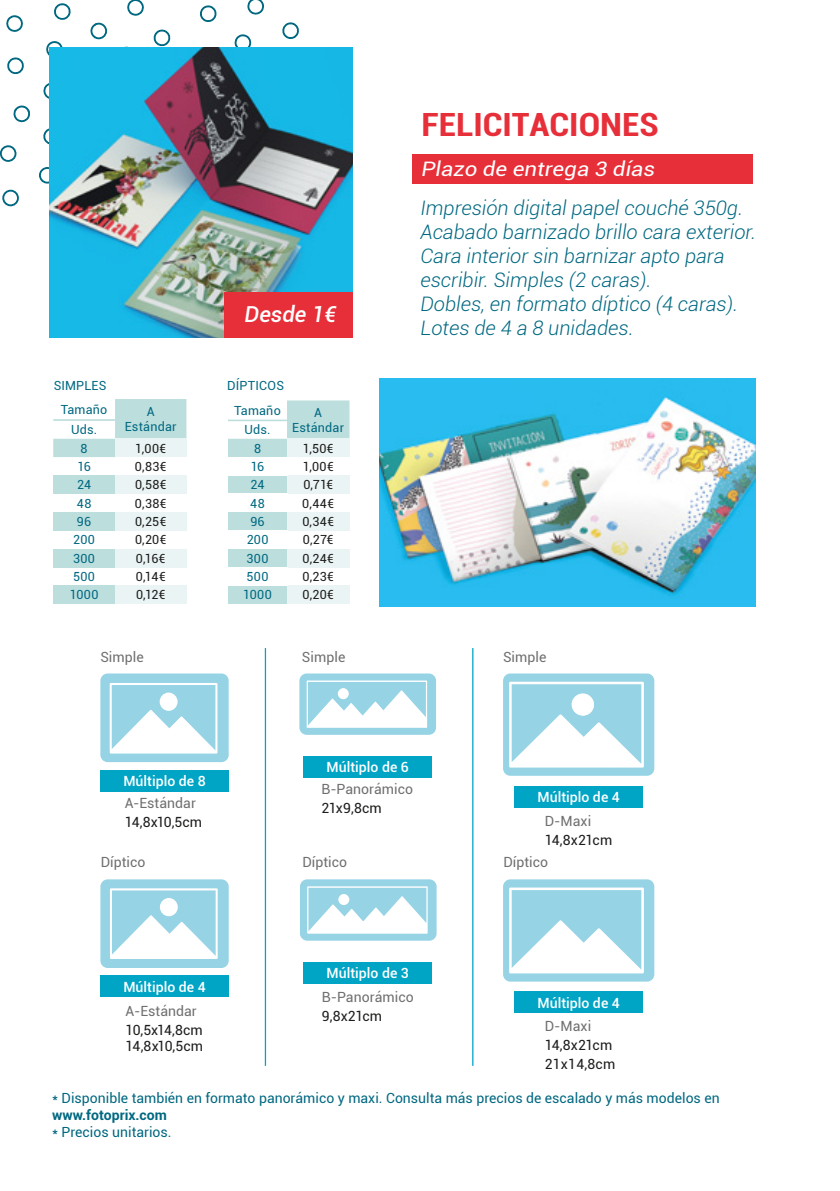
<style>
.page{position:relative;width:840px;height:1191px;background:#fff}
.page>*{position:absolute;margin:0;border:0;box-sizing:border-box;transform-origin:0 0}
.t1{font:700 condensed 32px "Roboto";color:#e62f39;scale:1.12 1}
.t2{font:italic 500 22px "Roboto";color:#fff}
.t3{font:italic 300 20px/24px "Roboto";color:#006881}
.t4{font:italic 20px "Roboto";color:#fff;scale:1.12 1}
.t5{font:14px "Roboto";color:#006881}
.t6{font:14px "Roboto";letter-spacing:.005em;color:#706f6f}
.t7{font:500 14px "Roboto";color:#fff}
.t8{font:14px/18.4px "Roboto";letter-spacing:.005em;color:#1d1d1b}
.t9{font:14px/16.8px "Roboto";letter-spacing:-.04em;color:#1d1d1b}
.t10{font:700 14px "Roboto";color:#006881}
.t11{font:14px "Roboto";letter-spacing:-.025em;color:#1d1d1b}
.t12{font:12.6px/25.2px "Roboto";letter-spacing:.02em;color:#006881;text-align:center}
.t13{font:12.6px "Roboto";letter-spacing:.01em;color:#1d1d1b}
</style>
<div class="page">
<svg style="left:282px;top:22px;width:17px;height:17px"></svg>
<svg style="left:234px;top:34px;width:19px;height:14px"></svg>
<svg style="left:200px;top:5px;width:17px;height:17px"></svg>
<svg style="left:127px;top:0;width:17px;height:16px"></svg>
<svg style="left:153px;top:29px;width:18px;height:18px"></svg>
<svg style="left:247px;top:0;width:17px;height:15px"></svg>
<svg style="left:117px;top:46px;width:19px;height:2px"></svg>
<svg style="left:2px;top:189px;width:17px;height:18px"></svg>
<svg style="left:43px;top:128px;width:6px;height:17px"></svg>
<svg style="left:0;top:145px;width:17px;height:17px"></svg>
<svg style="left:39px;top:167px;width:10px;height:17px"></svg>
<svg style="left:54px;top:3px;width:17px;height:17px"></svg>
<svg style="left:6px;top:15px;width:17px;height:17px"></svg>
<svg style="left:43px;top:83px;width:6px;height:16px"></svg>
<svg style="left:7px;top:57px;width:17px;height:17px"></svg>
<svg style="left:90px;top:23px;width:17px;height:17px"></svg>
<svg style="left:46px;top:41px;width:19px;height:15px"></svg>
<svg style="left:13px;top:105px;width:17px;height:18px"></svg>
<img style="left:49px;top:48px;width:303px;height:289px">
<div style="left:228px;top:585px;width:59px;height:19px;background:#bcdedd"></div>
<div style="left:228px;top:549px;width:59px;height:18px;background:#bcdedd"></div>
<div style="left:228px;top:512px;width:59px;height:18px;background:#bcdedd"></div>
<div style="left:228px;top:475px;width:59px;height:19px;background:#bcdedd"></div>
<svg style="left:228px;top:400px;width:121px;height:57px"></svg>
<div style="left:287px;top:585px;width:62px;height:19px;background:#eaf4f5"></div>
<div style="left:287px;top:549px;width:62px;height:18px;background:#eaf4f5"></div>
<div style="left:287px;top:512px;width:62px;height:18px;background:#eaf4f5"></div>
<div style="left:287px;top:475px;width:62px;height:19px;background:#eaf4f5"></div>
<div style="left:287px;top:439px;width:62px;height:18px;background:#eaf4f5"></div>
<hr style="left:228px;top:419px;width:59px;height:2px;background:#bcdedd">
<div style="left:224px;top:292px;width:128px;height:45px;background:#e62f39"></div>
<div style="left:412px;top:154px;width:340px;height:30px;background:#e62f39"></div>
<div style="left:53px;top:585px;width:62px;height:19px;background:#bcdedd"></div>
<div style="left:53px;top:549px;width:62px;height:18px;background:#bcdedd"></div>
<div style="left:53px;top:512px;width:62px;height:18px;background:#bcdedd"></div>
<div style="left:53px;top:475px;width:62px;height:19px;background:#bcdedd"></div>
<svg style="left:53px;top:399px;width:133px;height:58px"></svg>
<div style="left:115px;top:585px;width:71px;height:19px;background:#eaf4f5"></div>
<div style="left:115px;top:549px;width:71px;height:18px;background:#eaf4f5"></div>
<div style="left:115px;top:512px;width:71px;height:18px;background:#eaf4f5"></div>
<div style="left:115px;top:475px;width:71px;height:19px;background:#eaf4f5"></div>
<div style="left:115px;top:439px;width:71px;height:18px;background:#eaf4f5"></div>
<hr style="left:53px;top:419px;width:62px;height:2px;background:#bcdedd">
<img style="left:380px;top:378px;width:374px;height:228px">
<div style="left:100px;top:673px;width:128px;height:89px;background:#95d3e5;border-radius:7px"></div>
<svg style="left:110px;top:683px;width:107px;height:70px"></svg>
<div style="left:100px;top:770px;width:128px;height:21px;background:#00a5c6"></div>
<div style="left:100px;top:879px;width:128px;height:89px;background:#95d3e5;border-radius:7px"></div>
<svg style="left:110px;top:888px;width:107px;height:71px"></svg>
<div style="left:100px;top:975px;width:128px;height:22px;background:#00a5c6"></div>
<div style="left:299px;top:673px;width:137px;height:62px;background:#95d3e5;border-radius:7px"></div>
<svg style="left:306px;top:680px;width:121px;height:48px"></svg>
<div style="left:303px;top:756px;width:128px;height:22px;background:#00a5c6"></div>
<div style="left:300px;top:879px;width:136px;height:61px;background:#95d3e5;border-radius:7px"></div>
<svg style="left:307px;top:886px;width:120px;height:47px"></svg>
<div style="left:303px;top:962px;width:128px;height:21px;background:#00a5c6"></div>
<div style="left:503px;top:673px;width:151px;height:102px;background:#95d3e5;border-radius:7px"></div>
<svg style="left:509px;top:681px;width:134px;height:86px"></svg>
<div style="left:572px;top:694px;width:21px;height:21px;background:#fff;border-radius:50%"></div>
<div style="left:514px;top:785px;width:128px;height:22px;background:#00a5c6"></div>
<div style="left:503px;top:879px;width:151px;height:102px;background:#95d3e5;border-radius:7px"></div>
<svg style="left:509px;top:887px;width:134px;height:86px"></svg>
<div style="left:514px;top:991px;width:128px;height:22px;background:#00a5c6"></div>
<hr style="left:265px;top:648px;width:1px;height:417px;background:#00a5c6">
<hr style="left:472px;top:648px;width:1px;height:417px;background:#00a5c6">
<h1 class="t1" style="left:421px;top:102px;width:213px">FELICITACIONES</h1>
<p class="t4" style="left:421px;top:154px;width:210px">Plazo de entrega 3 días</p>
<p class="t2" style="left:244px;top:299px;width:93px">Desde 1€</p>
<p class="t3" style="left:420px;top:195px;width:337px">Impresión digital papel couché 350g.<br>Acabado barnizado brillo cara exterior.<br>Cara interior sin barnizar apto para escribir. Simples (2 caras).<br>Dobles, en formato díptico (4 caras).<br>Lotes de 4 a 8 unidades.</p>
<p class="t12" style="left:54px;top:372px;width:54px">SIMPLES</p>
<p class="t12" style="left:61px;top:397px;width:48px">Tamaño</p>
<p class="t12" style="left:147px;top:398px;width:9px">A</p>
<p class="t12" style="left:71px;top:417px;width:28px">Uds.</p>
<p class="t12" style="left:125px;top:413px;width:53px">Estándar</p>
<p class="t12" style="left:81px;top:435px;width:9px">8</p>
<p class="t13" style="left:135px;top:439px;width:32px">1,00€</p>
<p class="t12" style="left:77px;top:453px;width:15px">16</p>
<p class="t13" style="left:135px;top:458px;width:33px">0,83€</p>
<p class="t12" style="left:77px;top:472px;width:16px">24</p>
<p class="t13" style="left:135px;top:476px;width:33px">0,58€</p>
<p class="t12" style="left:77px;top:490px;width:16px">48</p>
<p class="t13" style="left:135px;top:494px;width:33px">0,38€</p>
<p class="t12" style="left:77px;top:508px;width:16px">96</p>
<p class="t13" style="left:135px;top:513px;width:33px">0,25€</p>
<p class="t12" style="left:73px;top:527px;width:23px">200</p>
<p class="t13" style="left:135px;top:531px;width:33px">0,20€</p>
<p class="t12" style="left:73px;top:545px;width:23px">300</p>
<p class="t13" style="left:136px;top:549px;width:31px">0,16€</p>
<p class="t12" style="left:73px;top:563px;width:23px">500</p>
<p class="t13" style="left:136px;top:568px;width:31px">0,14€</p>
<p class="t12" style="left:70px;top:582px;width:30px">1000</p>
<p class="t13" style="left:136px;top:586px;width:31px">0,12€</p>
<p class="t12" style="left:227px;top:372px;width:58px">DÍPTICOS<br>Tamaño</p>
<p class="t12" style="left:314px;top:399px;width:9px">A</p>
<p class="t12" style="left:244px;top:417px;width:28px">Uds.</p>
<p class="t12" style="left:292px;top:414px;width:53px">Estándar</p>
<p class="t12" style="left:254px;top:435px;width:9px">8</p>
<p class="t13" style="left:303px;top:439px;width:32px">1,50€</p>
<p class="t12" style="left:251px;top:453px;width:15px">16</p>
<p class="t13" style="left:302px;top:458px;width:32px">1,00€</p>
<p class="t12" style="left:250px;top:472px;width:16px">24</p>
<p class="t13" style="left:303px;top:476px;width:31px">0,71€</p>
<p class="t12" style="left:250px;top:490px;width:16px">48</p>
<p class="t13" style="left:302px;top:494px;width:33px">0,44€</p>
<p class="t12" style="left:250px;top:508px;width:16px">96</p>
<p class="t13" style="left:302px;top:513px;width:33px">0,34€</p>
<p class="t12" style="left:246px;top:527px;width:23px">200</p>
<p class="t13" style="left:303px;top:531px;width:32px">0,27€</p>
<p class="t12" style="left:246px;top:545px;width:23px">300</p>
<p class="t13" style="left:302px;top:549px;width:33px">0,24€</p>
<p class="t12" style="left:246px;top:563px;width:23px">500</p>
<p class="t13" style="left:302px;top:568px;width:33px">0,23€</p>
<p class="t12" style="left:243px;top:582px;width:30px">1000</p>
<p class="t13" style="left:302px;top:586px;width:33px">0,20€</p>
<p class="t6" style="left:100px;top:647px;width:45px">Simple</p>
<p class="t6" style="left:302px;top:647px;width:45px">Simple</p>
<p class="t6" style="left:503px;top:647px;width:45px">Simple</p>
<p class="t7" style="left:123px;top:771px;width:84px">Múltiplo de 8</p>
<p class="t6" style="left:125px;top:793px;width:73px">A-Estándar</p>
<p class="t11" style="left:125px;top:812px;width:79px">14,8x10,5cm</p>
<p class="t6" style="left:101px;top:852px;width:46px">Díptico</p>
<p class="t7" style="left:326px;top:757px;width:84px">Múltiplo de 6</p>
<p class="t6" style="left:321px;top:779px;width:93px">B-Panorámico</p>
<p class="t8" style="left:321px;top:798px;width:62px">21x9,8cm</p>
<p class="t6" style="left:302px;top:852px;width:46px">Díptico</p>
<p class="t7" style="left:537px;top:787px;width:84px">Múltiplo de 4</p>
<p class="t6" style="left:544px;top:811px;width:48px">D-Maxi</p>
<p class="t8" style="left:544px;top:830px;width:69px">14,8x21cm</p>
<p class="t6" style="left:503px;top:852px;width:46px">Díptico</p>
<p class="t7" style="left:123px;top:977px;width:84px">Múltiplo de 4</p>
<p class="t6" style="left:125px;top:1001px;width:73px">A-Estándar</p>
<p class="t9" style="left:125px;top:1020px;width:79px">10,5x14,8cm<br>14,8x10,5cm</p>
<p class="t7" style="left:326px;top:963px;width:84px">Múltiplo de 3</p>
<p class="t6" style="left:322px;top:987px;width:93px">B-Panorámico</p>
<p class="t8" style="left:322px;top:1006px;width:62px">9,8x21cm</p>
<p class="t7" style="left:537px;top:992px;width:84px">Múltiplo de 4</p>
<p class="t6" style="left:544px;top:1016px;width:48px">D-Maxi</p>
<p class="t8" style="left:544px;top:1035px;width:72px">14,8x21cm<br>21x14,8cm</p>
<p class="t5" style="left:52px;top:1088px;width:668px">* Disponible también en formato panorámico y maxi. Consulta más precios de escalado y más modelos en</p>
<p class="t10" style="left:52px;top:1105px;width:116px">www.fotoprix.com</p>
<p class="t5" style="left:52px;top:1122px;width:121px">* Precios unitarios.</p>
</div>
